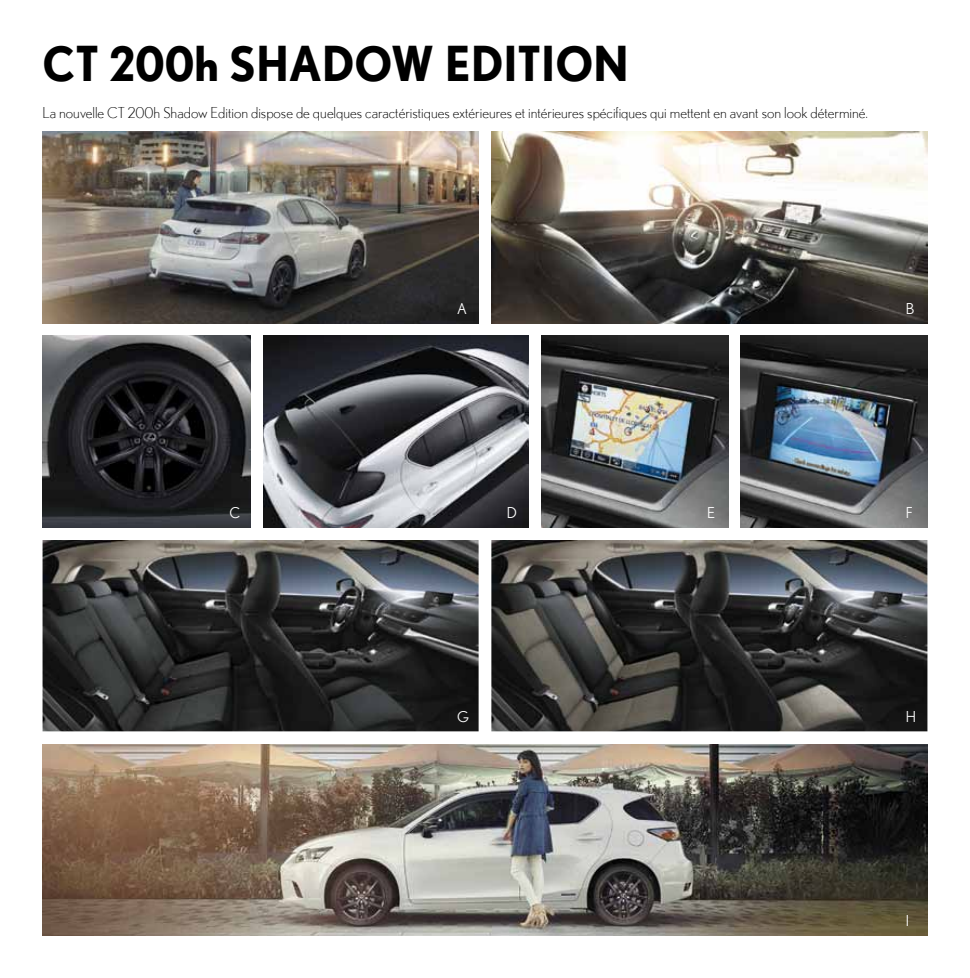
<style>
.page{position:relative;width:970px;height:978px;background:#fff}
.page>*{position:absolute;margin:0;border:0;box-sizing:border-box;transform-origin:0 0}
.t1{font:700 48px "Nobel";color:#000;scale:.95 1}
.t2{font:300 15px "Nobel";color:#000}
.t3{font:15px "Nobel";color:#fff}
</style>
<div class="page">
<img style="left:43px;top:132px;width:435px;height:191px">
<img style="left:491px;top:132px;width:436px;height:191px">
<img style="left:263px;top:336px;width:265px;height:191px">
<img style="left:43px;top:336px;width:208px;height:191px">
<img style="left:542px;top:336px;width:186px;height:191px">
<img style="left:740px;top:336px;width:187px;height:191px">
<img style="left:491px;top:540px;width:436px;height:191px">
<img style="left:43px;top:540px;width:435px;height:191px">
<img style="left:43px;top:744px;width:884px;height:191px">
<h1 class="t1" style="left:43px;top:35px;width:479px">CT 200h SHADOW Edition</h1>
<p class="t2" style="left:43px;top:104px;width:827px">La nouvelle CT 200h Shadow Edition dispose de quelques caractéristiques extérieures et intérieures spécifiques qui mettent en avant son look déterminé.</p>
<p class="t3" style="left:457px;top:300px;width:12px">A</p>
<p class="t3" style="left:905px;top:300px;width:10px">B</p>
<p class="t3" style="left:229px;top:504px;width:12px">C</p>
<p class="t3" style="left:507px;top:504px;width:12px">D</p>
<p class="t3" style="left:707px;top:504px;width:10px">E</p>
<p class="t3" style="left:905px;top:504px;width:8px">F</p>
<p class="t3" style="left:457px;top:708px;width:13px">G</p>
<p class="t3" style="left:905px;top:708px;width:12px">H</p>
<p class="t3" style="left:905px;top:912px;width:5px">I</p>
</div>
